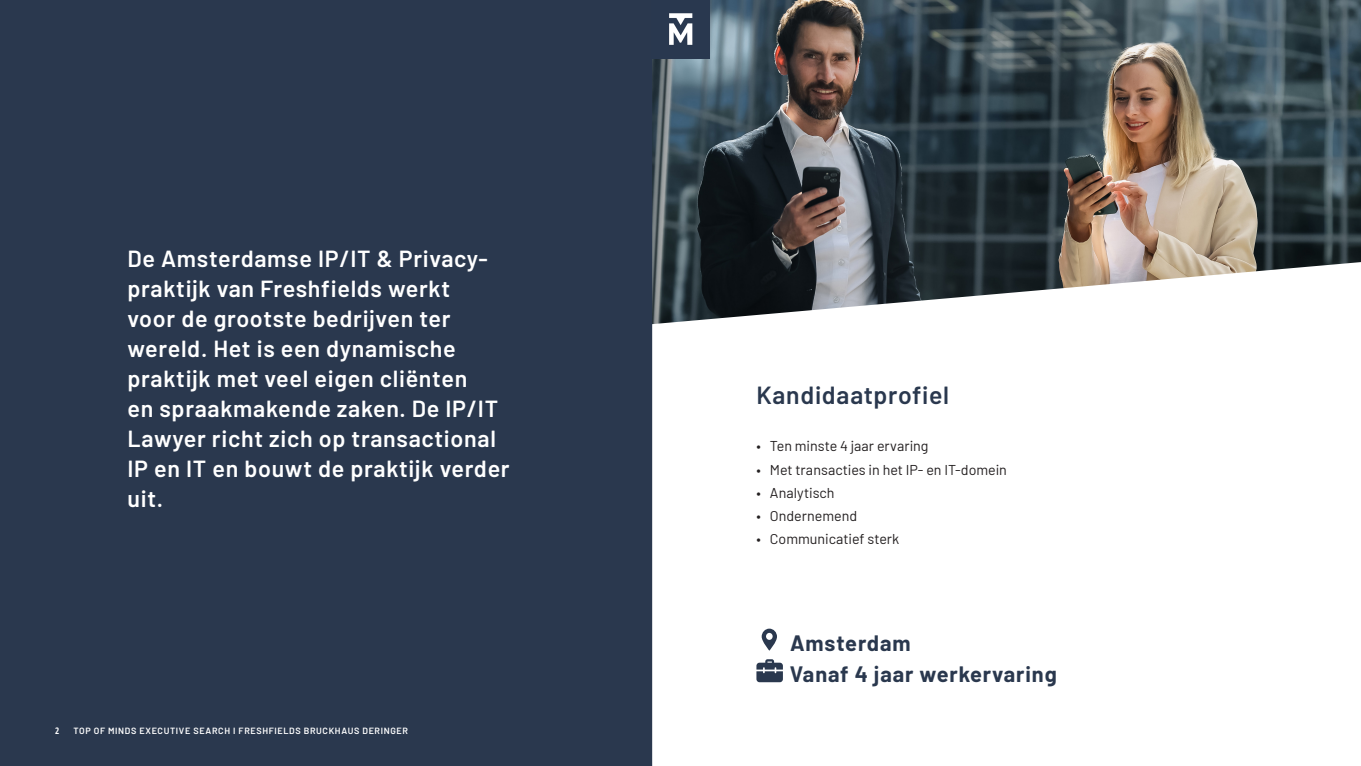
<style>
.page{position:relative;width:1361px;height:766px;background:#fff}
.page>*{position:absolute;margin:0;border:0;box-sizing:border-box;transform-origin:0 0}
.t1{font:600 24.75px "Barlow";letter-spacing:.03em;color:#2a384e}
.t2{font:600 23.25px/30px "Barlow";letter-spacing:.03em;color:#fff}
.t3{font:700 21.75px "Barlow";letter-spacing:.04em;color:#2a384e}
.t4{font:14.25px "Barlow";color:#231f20}
.t5{font:600 9px "Barlow";letter-spacing:.07em;color:#fff}
.t6{font:700 condensed 9px "Open Sans";color:#fff}
</style>
<div class="page">
<img style="left:652px;top:0;width:708px;height:262px">
<svg style="left:652px;top:262px;width:709px;height:503px"></svg>
<div style="left:0;top:0;width:652px;height:765px;background:#2a384e"></div>
<img style="left:652px;top:0;width:57px;height:58px">
<svg style="left:761px;top:628px;width:16px;height:22px"></svg>
<svg style="left:756px;top:659px;width:27px;height:23px"></svg>
<p class="t2" style="left:127px;top:242px;width:384px">De Amsterdamse IP/IT &amp; Privacy&shy;praktijk van Freshfields werkt<br>voor de grootste bedrijven ter wereld. Het is een dynamische praktijk met veel eigen cliënten<br>en spraakmakende zaken. De IP/IT<br>Lawyer richt zich op transactional<br>IP en IT en bouwt de praktijk verder uit.</p>
<p class="t6" style="left:55px;top:724px;width:6px">2</p>
<p class="t5" style="left:73px;top:724px;width:336px">TOP OF MINDS EXECUTIVE SEARCH I FRESHFIELDS BRUCKHAUS DERINGER</p>
<p class="t1" style="left:756px;top:377px;width:194px">Kandidaatprofiel</p>
<p class="t4" style="left:756px;top:436px;width:174px">• Ten minste 4 jaar ervaring</p>
<p class="t4" style="left:756px;top:459px;width:252px">• Met transacties in het IP- en IT-domein</p>
<p class="t4" style="left:756px;top:482px;width:80px">• Analytisch</p>
<p class="t4" style="left:756px;top:505px;width:102px">• Ondernemend</p>
<p class="t4" style="left:756px;top:528px;width:144px">• Communicatief sterk</p>
<p class="t3" style="left:790px;top:626px;width:122px">Amsterdam</p>
<p class="t3" style="left:790px;top:658px;width:268px">Vanaf 4 jaar werkervaring</p>
</div>
